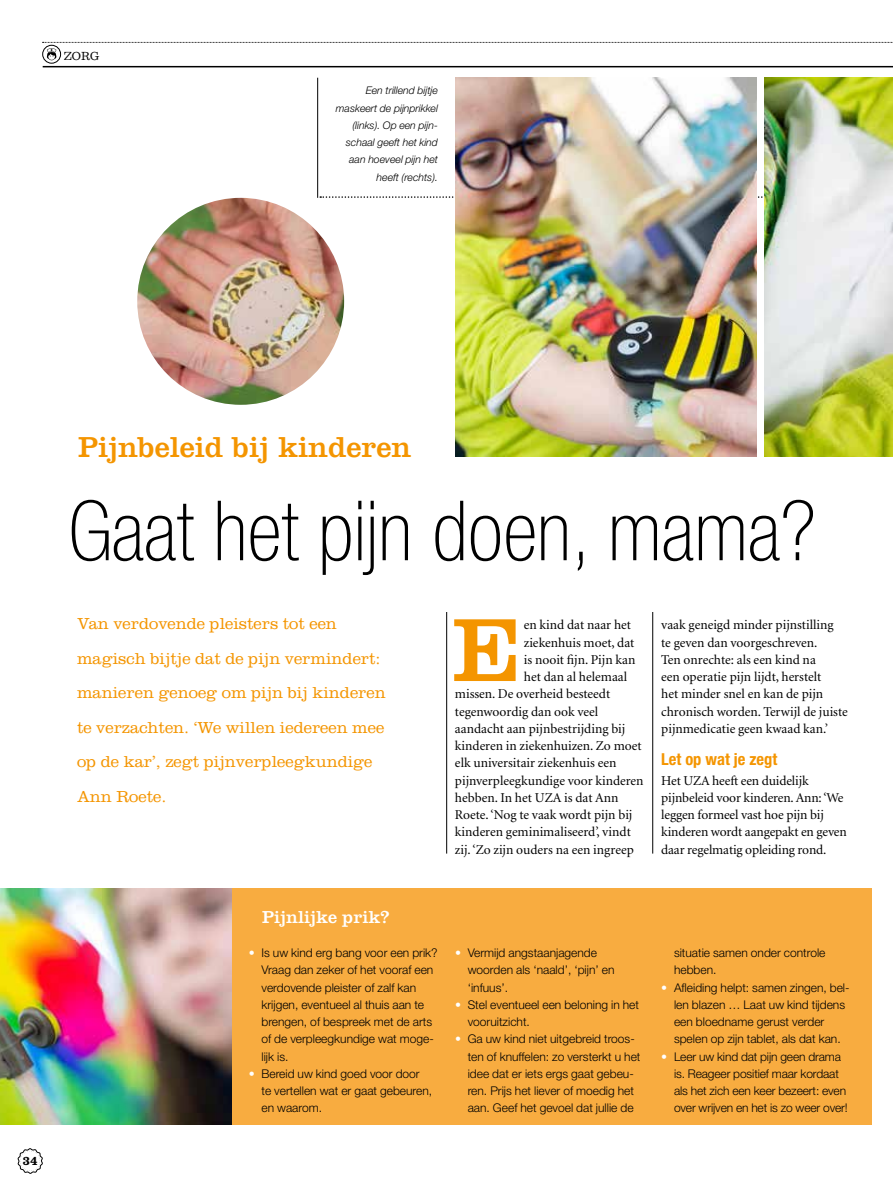
<style>
.page{position:relative;width:893px;height:1191px;background:#fff}
.page>*{position:absolute;margin:0;border:0;box-sizing:border-box;transform-origin:0 0}
.t1{font:93px "Clarendon";color:#f49500}
.t2{font:100 condensed 83.25px "Helvetica Neue LT Std";color:#000}
.t3{font:30px "Clarendon";color:#f49500}
.t4{font:18px "Clarendon";color:#fff}
.t5{font:300 16.5px/34.5px "Clarendon";color:#f49500}
.t6{font:700 condensed 16.5px "Helvetica Neue LT Std";color:#f49500}
.t7{font:13.5px/17.2px "Minion LT";color:#000}
.t8{font:300 12px/17.2px "Helvetica Neue LT Std";color:#000}
.t9{font:italic 300 10.5px/17.2px "Helvetica Neue LT Std";color:#000;text-align:right}
.t10{font:10.5px "Belizio";color:#000}
.t11{font:700 10.5px "Belizio";color:#000}
.s1{color:#fff}
</style>
<div class="page">
<svg style="left:18px;top:1148px;width:25px;height:25px"></svg>
<svg style="left:320px;top:196px;width:443px;height:2px"></svg>
<div style="left:232px;top:888px;width:640px;height:237px;background:#f8ac40"></div>
<hr style="left:446px;top:612px;width:1px;height:241px;background:#000">
<hr style="left:652px;top:612px;width:1px;height:241px;background:#000">
<hr style="left:43px;top:66px;width:850px;height:1px;background:#000">
<div style="left:42px;top:45px;width:19px;height:18px;border:1px solid #000;border-radius:50%"></div>
<svg style="left:43px;top:42px;width:850px;height:18px"></svg>
<img style="left:0;top:888px;width:232px;height:237px">
<img style="left:764px;top:77px;width:129px;height:380px">
<img style="left:455px;top:77px;width:301px;height:380px">
<img style="left:137px;top:198px;width:207px;height:207px;border-radius:103px">
<hr style="left:317px;top:78px;width:1px;height:120px;background:#000">
<p class="t10" style="left:64px;top:49px;width:37px">ZORG</p>
<p class="t9" style="left:336px;top:82px;width:104px">Een trillend bijtje maskeert de pijnprikkel (links). Op een pijn&shy;schaal geeft het kind aan hoeveel pijn het heeft (rechts).</p>
<p class="t11" style="left:23px;top:1153px;width:16px">34</p>
<h3 class="t3" style="left:78px;top:429px;width:335px">Pijnbeleid bij kinderen</h3>
<h2 class="t2" style="left:69px;top:484px;width:749px">Gaat het pijn doen, mama?</h2>
<h3 class="t5" style="left:77px;top:606px;width:310px">Van verdovende pleisters tot een magisch bijtje dat de pijn vermindert: manieren genoeg om pijn bij kinderen te verzachten. ‘We willen iedereen mee op de kar’, zegt pijnverpleegkundige<br>Ann Roete.</h3>
<p class="t7" style="left:524px;top:617px;width:109px">en kind dat naar het</p>
<h1 class="t1" style="left:452px;top:595px;width:69px">E</h1>
<p class="t7" style="left:524px;top:634px;width:112px">ziekenhuis moet, dat</p>
<p class="t7" style="left:524px;top:651px;width:113px">is nooit fijn. Pijn kan</p>
<p class="t7" style="left:524px;top:668px;width:105px">het dan al helemaal</p>
<p class="t7" style="left:455px;top:686px;width:157px">missen. De overheid besteedt</p>
<p class="t7" style="left:455px;top:703px;width:145px">tegenwoordig dan ook veel</p>
<p class="t7" style="left:455px;top:720px;width:172px">aandacht aan pijnbestrijding bij</p>
<p class="t7" style="left:455px;top:737px;width:188px">kinderen in ziekenhuizen. Zo moet</p>
<p class="t7" style="left:455px;top:755px;width:163px">elk universitair ziekenhuis een</p>
<p class="t7" style="left:455px;top:772px;width:190px">pijnverpleegkundige voor kinderen</p>
<p class="t7" style="left:455px;top:789px;width:165px">hebben. In het UZA is dat Ann</p>
<p class="t7" style="left:455px;top:806px;width:179px">Roete. ‘Nog te vaak wordt pijn bij</p>
<p class="t7" style="left:455px;top:824px;width:177px">kinderen geminimaliseerd’, vindt</p>
<p class="t7" style="left:455px;top:841px;width:180px">zij. ‘Zo zijn ouders na een ingreep</p>
<p class="t7" style="left:661px;top:617px;width:188px">vaak geneigd minder pijnstilling<br>te geven dan voorgeschreven.<br>Ten onrechte: als een kind na<br>een operatie pijn lijdt, herstelt<br>het minder snel en kan de pijn chronisch worden. Terwijl de juiste pijnmedicatie geen kwaad kan.’</p>
<h3 class="t6" style="left:661px;top:749px;width:118px">Let op wat je zegt</h3>
<p class="t7" style="left:661px;top:772px;width:187px">Het UZA heeft een duidelijk pijnbeleid voor kinderen. Ann: ‘We leggen formeel vast hoe pijn bij kinderen wordt aangepakt en geven daar regelmatig opleiding rond.</p>
<h3 class="t4" style="left:262px;top:906px;width:129px">Pijnlijke prik?</h3>
<p class="t8" style="left:261px;top:944px;width:178px;text-indent:-13px"><span class="s1">•</span> Is uw kind erg bang voor een prik?<br>Vraag dan zeker of het vooraf een verdovende pleister of zalf kan krijgen, eventueel al thuis aan te brengen, of bespreek met de arts of de verpleegkundige wat moge&shy;lijk is.</p>
<p class="t8" style="left:261px;top:1064px;width:172px;text-indent:-13px"><span class="s1">•</span> Bereid uw kind goed voor door te vertellen wat er gaat gebeuren, en waarom.</p>
<p class="t8" style="left:468px;top:944px;width:148px;text-indent:-13px"><span class="s1">•</span> Vermijd angstaanjagende woorden als ‘naald’, ‘pijn’ en ‘infuus’.</p>
<p class="t8" style="left:468px;top:995px;width:173px;text-indent:-13px"><span class="s1">•</span> Stel eventueel een beloning in het vooruitzicht.</p>
<p class="t8" style="left:468px;top:1030px;width:174px;text-indent:-13px"><span class="s1">•</span> Ga uw kind niet uitgebreid troos&shy;ten of knuffelen: zo versterkt u het idee dat er iets ergs gaat gebeu&shy;ren. Prijs het liever of moedig het aan. Geef het gevoel dat jullie de</p>
<p class="t8" style="left:674px;top:944px;width:153px">situatie samen onder controle hebben.</p>
<p class="t8" style="left:674px;top:978px;width:177px;text-indent:-13px"><span class="s1">•</span> Afleiding helpt: samen zingen, bel&shy;len blazen … Laat uw kind tijdens een bloedname gerust verder spelen op zijn tablet, als dat kan.</p>
<p class="t8" style="left:674px;top:1047px;width:175px;text-indent:-13px"><span class="s1">•</span> Leer uw kind dat pijn geen drama is. Reageer positief maar kordaat als het zich een keer bezeert: even over wrijven en het is zo weer over!</p>
</div>
